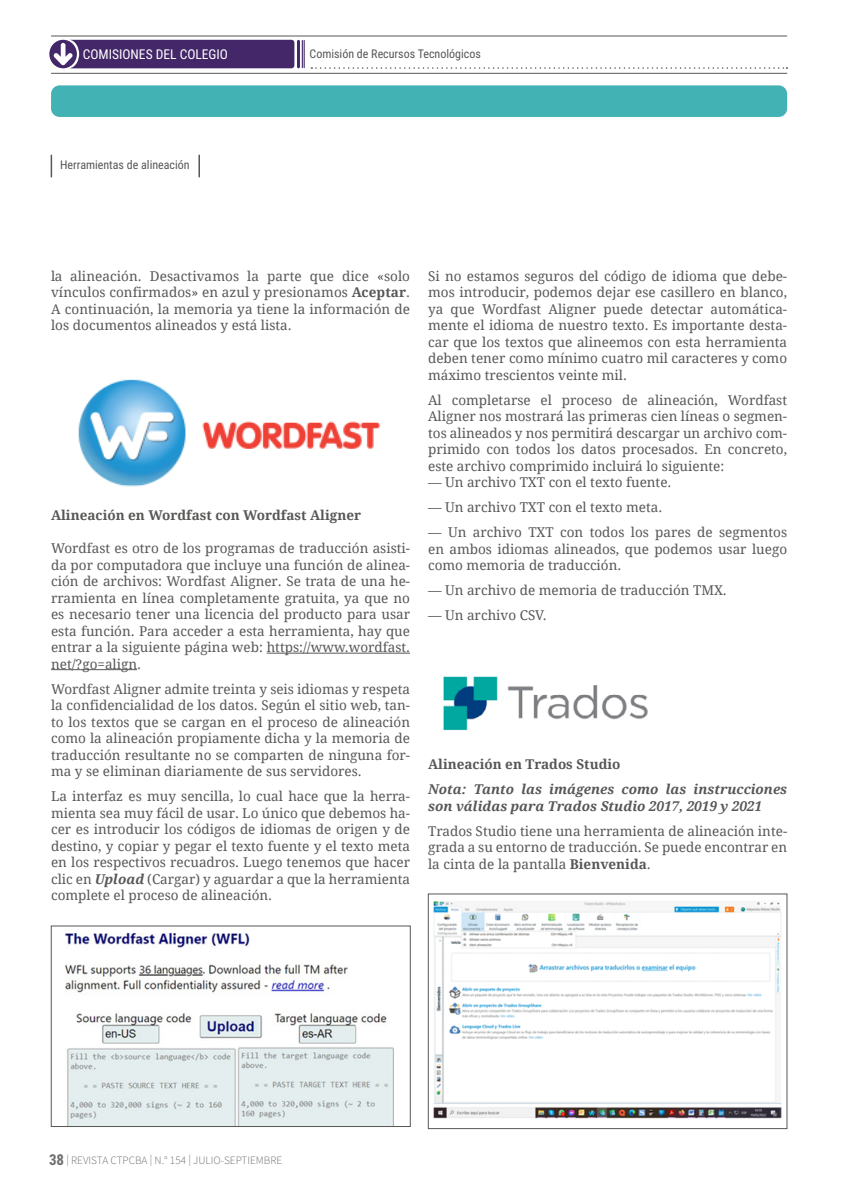
<style>
.page{position:relative;width:851px;height:1191px;background:#fff}
.page>*{position:absolute;margin:0;border:0;box-sizing:border-box;transform-origin:0 0}
.t1{font:700 15px "Roboto Condensed";color:#706f6f}
.t2{font:13.5px/16.5px "Droid Serif";color:#575756;text-align:justify}
.t3{font:italic 700 13.5px/16.5px "Droid Serif";color:#575756}
.t4{font:700 13.5px "Droid Serif";color:#575756}
.t5{font:13.5px "Roboto Condensed";color:#fff}
.t6{font:12px "Roboto Condensed";color:#575756}
.t7{font:11.25px "Source Sans Variable";color:#706f6f}
.s1{font-weight:700}
.s2{font-weight:700;font-style:italic}
</style>
<div class="page">
<hr style="left:267px;top:653px;width:143px;height:1px;background:#575756">
<hr style="left:51px;top:669px;width:86px;height:1px;background:#575756">
<img style="left:78px;top:379px;width:303px;height:108px">
<img style="left:64px;top:932px;width:330px;height:192px">
<img style="left:443px;top:676px;width:205px;height:55px">
<img style="left:433px;top:901px;width:349px;height:218px">
<svg style="left:311px;top:67px;width:476px;height:2px"></svg>
<hr style="left:51px;top:73px;width:736px;height:1px;background:#575756">
<hr style="left:51px;top:36px;width:736px;height:1px;background:#575756">
<div style="left:49px;top:40px;width:245px;height:28px;background:#432768"></div>
<svg style="left:302px;top:40px;width:1px;height:28px"></svg>
<hr style="left:303px;top:40px;width:2px;height:28px;background:#432768">
<hr style="left:297px;top:41px;width:3px;height:26px;background:#432768">
<div style="left:51px;top:85px;width:736px;height:32px;background:#43b2b4;border-radius:9px"></div>
<svg style="left:51px;top:155px;width:1px;height:22px"></svg>
<hr style="left:198px;top:155px;width:2px;height:22px;background:#575756">
<p class="t5" style="left:83px;top:45px;width:147px">COMISIONES DEL COLEGIO</p>
<p class="t6" style="left:309px;top:45px;width:173px">Comisión de Recursos Tecnológicos</p>
<p class="t6" style="left:60px;top:156px;width:131px">Herramientas de alineación</p>
<p class="t2" style="left:51px;top:267px;width:360px">la alineación. Desactivamos la parte que dice «solo vínculos confirmados» en azul y presionamos <span class="s1">Aceptar</span>.<br>A continuación, la memoria ya tiene la información de los documentos alineados y está lista.</p>
<p class="t4" style="left:51px;top:507px;width:311px">Alineación en Wordfast con Wordfast Aligner</p>
<p class="t2" style="left:51px;top:540px;width:360px">Wordfast es otro de los programas de traducción asisti&shy;da por computadora que incluye una función de alinea&shy;ción de archivos: Wordfast Aligner. Se trata de una he&shy;rramienta en línea completamente gratuita, ya que no es necesario tener una licencia del producto para usar esta función. Para acceder a esta herramienta, hay que entrar a la siguiente página web: https://www.wordfast. net/?go=align.</p>
<p class="t2" style="left:51px;top:680px;width:360px">Wordfast Aligner admite treinta y seis idiomas y respeta la confidencialidad de los datos. Según el sitio web, tan&shy;to los textos que se cargan en el proceso de alineación como la alineación propiamente dicha y la memoria de traducción resultante no se comparten de ninguna for&shy;ma y se eliminan diariamente de sus servidores.</p>
<p class="t2" style="left:51px;top:788px;width:360px">La interfaz es muy sencilla, lo cual hace que la herra&shy;mienta sea muy fácil de usar. Lo único que debemos ha&shy;cer es introducir los códigos de idiomas de origen y de destino, y copiar y pegar el texto fuente y el texto meta en los respectivos recuadros. Luego tenemos que hacer clic en <span class="s2">Upload</span> (Cargar) y aguardar a que la herramienta complete el proceso de alineación.</p>
<p class="t2" style="left:428px;top:267px;width:360px">Si no estamos seguros del código de idioma que debe&shy;mos introducir, podemos dejar ese casillero en blanco, ya que Wordfast Aligner puede detectar automática&shy;mente el idioma de nuestro texto. Es importante desta&shy;car que los textos que alineemos con esta herramienta deben tener como mínimo cuatro mil caracteres y como máximo trescientos veinte mil.</p>
<p class="t2" style="left:428px;top:391px;width:360px">Al completarse el proceso de alineación, Wordfast Aligner nos mostrará las primeras cien líneas o segmen&shy;tos alineados y nos permitirá descargar un archivo com&shy;primido con todos los datos procesados. En concreto, este archivo comprimido incluirá lo siguiente:</p>
<p class="t2" style="left:428px;top:474px;width:245px">— Un archivo TXT con el texto fuente.</p>
<p class="t2" style="left:428px;top:499px;width:236px">— Un archivo TXT con el texto meta.</p>
<p class="t2" style="left:428px;top:524px;width:360px">— Un archivo TXT con todos los pares de segmentos en ambos idiomas alineados, que podemos usar luego como memoria de traducción.</p>
<p class="t2" style="left:428px;top:582px;width:300px">— Un archivo de memoria de traducción TMX.</p>
<p class="t2" style="left:428px;top:607px;width:120px">— Un archivo CSV.</p>
<p class="t4" style="left:428px;top:756px;width:194px">Alineación en Trados Studio</p>
<p class="t3" style="left:428px;top:781px;width:360px">Nota: Tanto las imágenes como las instrucciones son válidas para Trados Studio 2017, 2019 y 2021</p>
<p class="t2" style="left:428px;top:823px;width:360px">Trados Studio tiene una herramienta de alineación inte&shy;grada a su entorno de traducción. Se puede encontrar en la cinta de la pantalla <span class="s1">Bienvenida</span>.</p>
<p class="t1" style="left:49px;top:1148px;width:17px">38</p>
<p class="t7" style="left:66px;top:1153px;width:217px">| REVISTA CTPCBA | N.° 154 | JULIO-SEPTIEMBRE</p>
</div>
